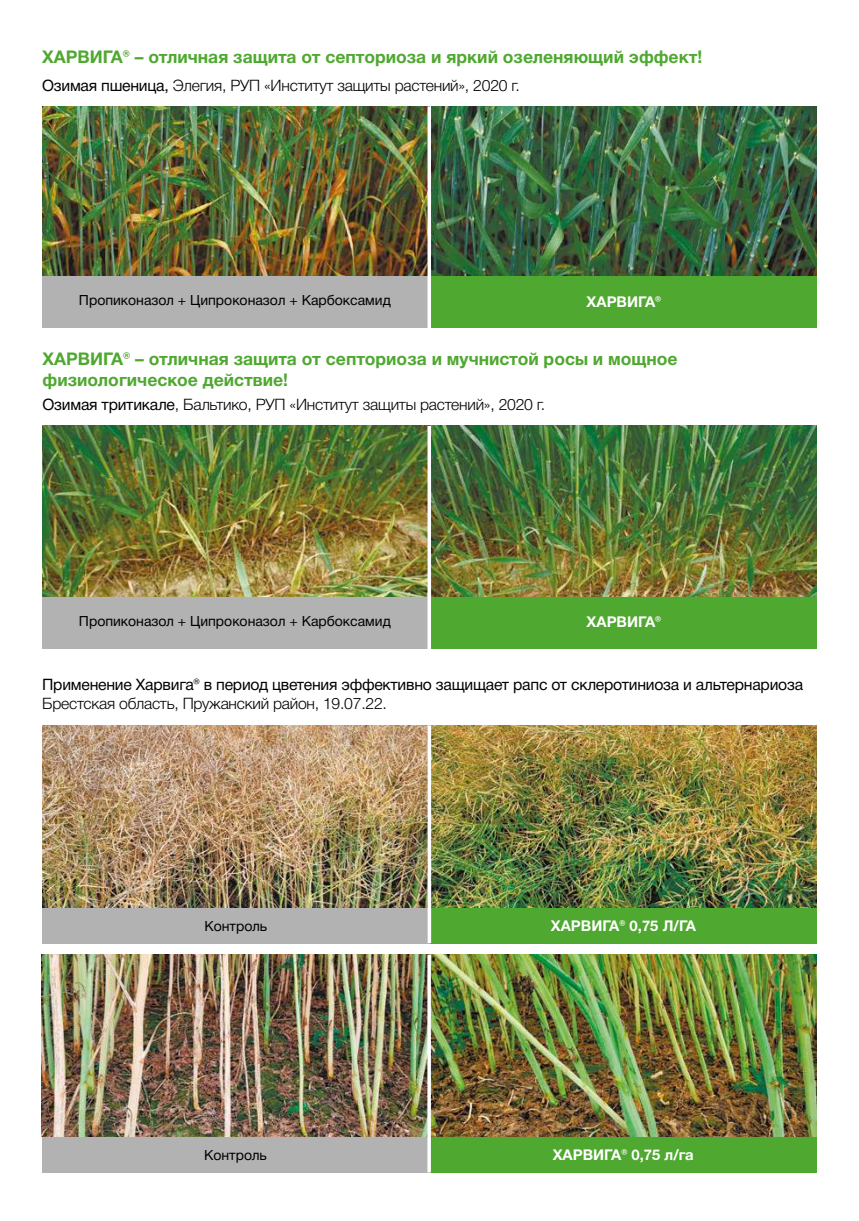
<style>
.page{position:relative;width:859px;height:1221px;background:#fff}
.page>*{position:absolute;margin:0;border:0;box-sizing:border-box;transform-origin:0 0}
.t1{font:700 17.5px/21px "Helvetica Neue Cyr";color:#4fa830}
.t2{font:300 15.75px "Helvetica Neue Cyr";letter-spacing:-.015em;color:#000}
.t3{font:15.75px "Helvetica Neue Cyr";letter-spacing:-.015em;color:#000}
.t4{font:700 14.88px "Helvetica Neue Cyr";color:#fff}
.t5{font:14px "Helvetica Neue Cyr";color:#000}
.s1{font-weight:400}
</style>
<div class="page">
<img style="left:42px;top:106px;width:385px;height:170px">
<img style="left:431px;top:106px;width:385px;height:170px">
<div style="left:42px;top:276px;width:385px;height:52px;background:#b3b2b2"></div>
<div style="left:431px;top:276px;width:385px;height:52px;background:#4fa830"></div>
<svg style="left:427px;top:106px;width:3px;height:222px"></svg>
<img style="left:42px;top:426px;width:385px;height:170px">
<img style="left:431px;top:426px;width:385px;height:170px">
<div style="left:42px;top:596px;width:385px;height:52px;background:#b3b2b2"></div>
<div style="left:430px;top:596px;width:386px;height:52px;background:#4fa830"></div>
<svg style="left:427px;top:426px;width:4px;height:223px"></svg>
<img style="left:42px;top:725px;width:774px;height:182px">
<div style="left:429px;top:907px;width:387px;height:36px;background:#4fa830"></div>
<div style="left:42px;top:907px;width:387px;height:36px;background:#b3b2b2"></div>
<svg style="left:427px;top:725px;width:4px;height:218px"></svg>
<img style="left:42px;top:954px;width:774px;height:182px">
<div style="left:429px;top:1137px;width:387px;height:35px;background:#4fa830"></div>
<div style="left:42px;top:1137px;width:387px;height:35px;background:#b3b2b2"></div>
<svg style="left:427px;top:954px;width:4px;height:218px"></svg>
<p class="t1" style="left:42px;top:47px;width:661px">ХАРВИГА® – отличная защита от септориоза и яркий озеленяющий эффект!</p>
<p class="t2" style="left:42px;top:76px;width:479px"><span class="s1">Озимая пшеница,</span> Элегия, РУП «Институт защиты растений», 2020 г.</p>
<p class="t5" style="left:79px;top:293px;width:313px">Пропиконазол + Ципроконазол + Карбоксамид</p>
<p class="t4" style="left:586px;top:293px;width:76px">ХАРВИГА®</p>
<p class="t1" style="left:42px;top:348px;width:636px">ХАРВИГА® – отличная защита от септориоза и мучнистой росы и мощное физиологическое действие!</p>
<p class="t2" style="left:42px;top:396px;width:504px"><span class="s1">Озимая тритикале</span>, Бальтико, РУП «Институт защиты растений», 2020 г.</p>
<p class="t5" style="left:79px;top:613px;width:313px">Пропиконазол + Ципроконазол + Карбоксамид</p>
<p class="t4" style="left:586px;top:614px;width:76px">ХАРВИГА®</p>
<p class="t3" style="left:42px;top:675px;width:762px">Применение Харвига® в период цветения эффективно защищает рапс от склеротиниоза и альтернариоза</p>
<p class="t2" style="left:42px;top:694px;width:346px">Брестская область, Пружанский район, 19.07.22.</p>
<p class="t5" style="left:204px;top:917px;width:64px">Контроль</p>
<p class="t4" style="left:550px;top:917px;width:147px">ХАРВИГА® 0,75 Л/ГА</p>
<p class="t5" style="left:204px;top:1147px;width:64px">Контроль</p>
<p class="t4" style="left:552px;top:1146px;width:143px">ХАРВИГА® 0,75 л/га</p>
</div>
